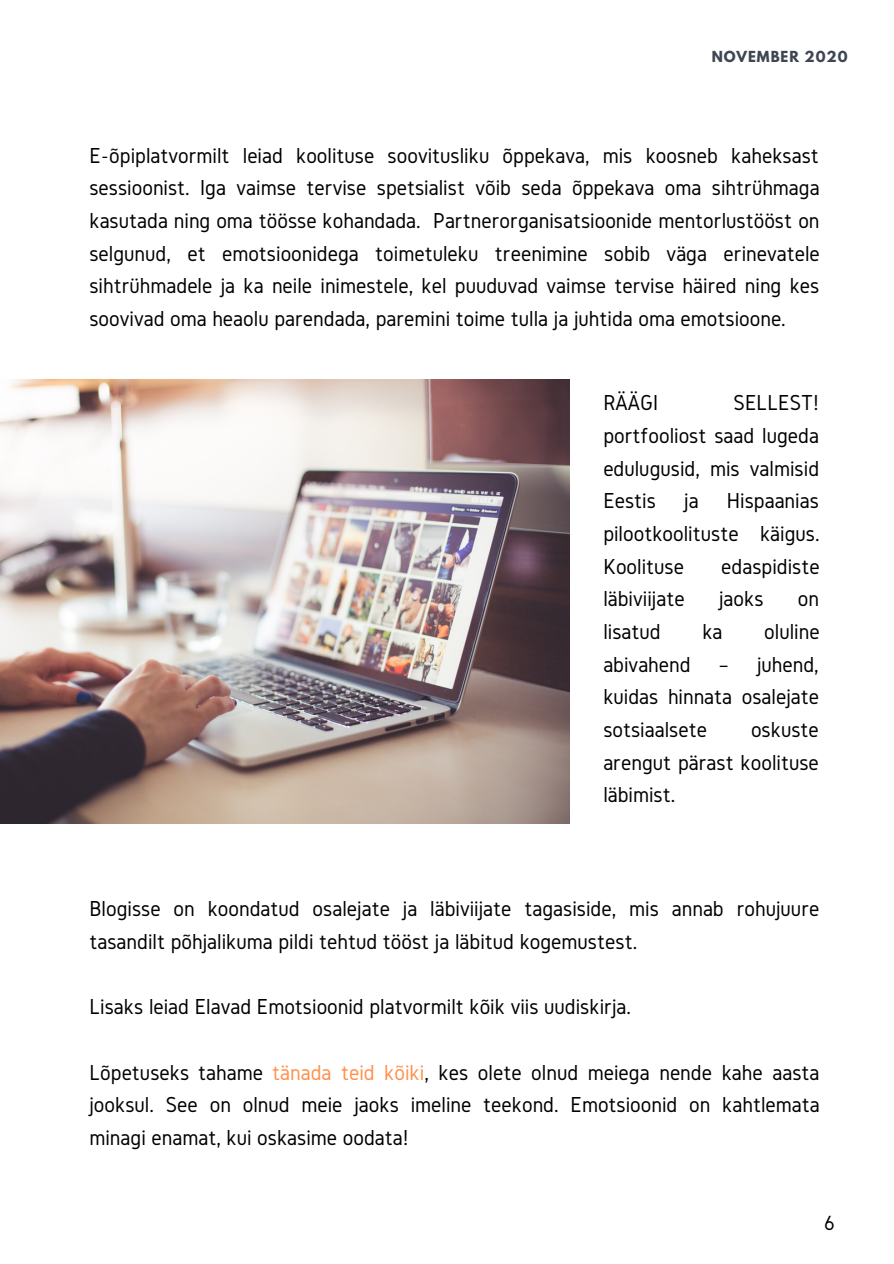
<style>
.page{position:relative;width:894px;height:1264px;background:#fff}
.page>*{position:absolute;margin:0;border:0;box-sizing:border-box;transform-origin:0 0}
.t1{font:22.5px/32.7px "Gidole";color:#000;text-align:justify}
.t2{font:21.3px "Gidole";color:#000}
.t3{font:700 13.5px "League Spartan";letter-spacing:.07em;color:#3f4652}
.s1{color:#ff914d}
</style>
<div class="page">
<img style="left:0;top:380px;width:569px;height:443px">
<p class="t3" style="left:711px;top:50px;width:137px">NOVEMBER 2020</p>
<p class="t1" style="left:89px;top:138px;width:731px">E-õpiplatvormilt leiad koolituse soovitusliku õppekava, mis koosneb kaheksast sessioonist. Iga vaimse tervise spetsialist võib seda õppekava oma sihtrühmaga kasutada ning oma töösse kohandada. Partnerorganisatsioonide mentorlustööst on selgunud, et emotsioonidega toimetuleku treenimine sobib väga erinevatele sihtrühmadele ja ka neile inimestele, kel puuduvad vaimse tervise häired ning kes soovivad oma heaolu parendada, paremini toime tulla ja juhtida oma emotsioone.</p>
<p class="t1" style="left:603px;top:386px;width:56px">RÄÄGI</p>
<p class="t1" style="left:603px;top:386px;width:218px;text-indent:130px">SELLEST! portfooliost saad lugeda edulugusid, mis valmisid Eestis ja Hispaanias pilootkoolituste käigus.<br>Koolituse</p>
<p class="t1" style="left:721px;top:549px;width:100px">edaspidiste</p>
<p class="t1" style="left:603px;top:582px;width:83px">läbiviijate</p>
<p class="t1" style="left:718px;top:582px;width:46px">jaoks</p>
<p class="t1" style="left:797px;top:582px;width:23px">on</p>
<p class="t1" style="left:603px;top:615px;width:59px">lisatud</p>
<p class="t1" style="left:702px;top:615px;width:22px">ka</p>
<p class="t1" style="left:603px;top:615px;width:218px;text-indent:161px">oluline abivahend – juhend, kuidas hinnata osalejate sotsiaalsete</p>
<p class="t1" style="left:603px;top:713px;width:217px;text-indent:148px">oskuste arengut pärast koolituse läbimist.</p>
<p class="t1" style="left:89px;top:892px;width:731px">Blogisse on koondatud osalejate ja läbiviijate tagasiside, mis annab rohujuure tasandilt põhjalikuma pildi tehtud tööst ja läbitud kogemustest.</p>
<p class="t1" style="left:89px;top:990px;width:543px">Lisaks leiad Elavad Emotsioonid platvormilt kõik viis uudiskirja.</p>
<p class="t1" style="left:89px;top:1055px;width:731px">Lõpetuseks tahame <span class="s1">tänada teid kõiki</span>, kes olete olnud meiega nende kahe aasta jooksul. See on olnud meie jaoks imeline teekond. Emotsioonid on kahtlemata minagi enamat, kui oskasime oodata!</p>
<p class="t2" style="left:823px;top:1211px;width:12px">6</p>
</div>
